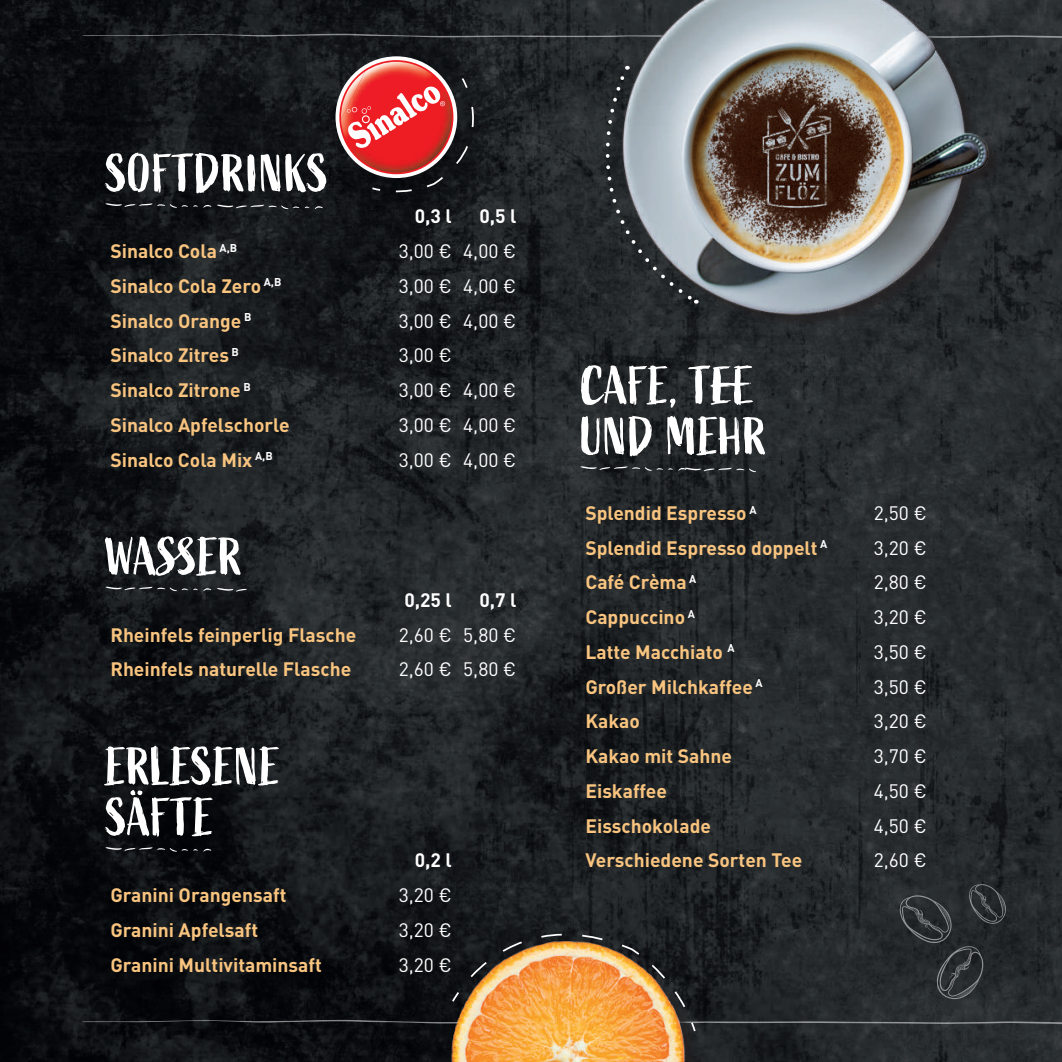
<style>
.page{position:relative;width:1062px;height:1062px;background:#fff}
.page>*{position:absolute;margin:0;border:0;box-sizing:border-box;transform-origin:0 0}
.t1{font:52.85px/50.8px "Active";letter-spacing:.005em;color:#fff}
.t2{font:700 19.25px "DIN Pro";color:#f8c47f}
.t3{font:19.25px "DIN Pro";color:#fff}
.t4{font:700 19.25px "DIN Pro";color:#fff}
</style>
<div class="page">
<img style="left:0;top:0;width:1062px;height:1062px">
<svg style="left:335px;top:56px;width:122px;height:122px"></svg>
<img style="left:341px;top:72px;width:12px;height:5px">
<img style="left:353px;top:62px;width:74px;height:15px">
<img style="left:427px;top:71px;width:12px;height:6px">
<svg style="left:82px;top:34px;width:980px;height:4px;background:#3b3e40"></svg>
<svg style="left:580px;top:466px;width:176px;height:6px"></svg>
<svg style="left:105px;top:203px;width:106px;height:5px"></svg>
<svg style="left:105px;top:586px;width:106px;height:5px"></svg>
<svg style="left:105px;top:847px;width:17px;height:3px"></svg>
<svg style="left:124px;top:847px;width:11px;height:4px"></svg>
<svg style="left:139px;top:847px;width:72px;height:5px"></svg>
<svg style="left:217px;top:205px;width:82px;height:4px"></svg>
<svg style="left:315px;top:206px;width:8px;height:3px"></svg>
<svg style="left:217px;top:588px;width:30px;height:3px"></svg>
<img style="left:444px;top:1033px;width:246px;height:29px">
<img style="left:597px;top:0;width:417px;height:370px">
<svg style="left:82px;top:884px;width:980px;height:149px;background:#322d26"></svg>
<svg style="left:576px;top:66px;width:121px;height:238px;background:#646a6f"></svg>
<svg style="left:341px;top:77px;width:134px;height:116px;background:#a14143"></svg>
<h1 class="t1" style="left:106px;top:150px;width:225px">SOFTDRINKS</h1>
<p class="t4" style="left:415px;top:203px;width:38px">0,3 l</p>
<p class="t4" style="left:479px;top:203px;width:38px">0,5 l</p>
<p class="t2" style="left:110px;top:238px;width:128px">Sinalco Cola <sup>A,B</sup></p>
<p class="t3" style="left:399px;top:238px;width:119px">3,00 € 4,00 €</p>
<p class="t2" style="left:110px;top:273px;width:172px">Sinalco Cola Zero <sup>A,B</sup></p>
<p class="t3" style="left:399px;top:273px;width:119px">3,00 € 4,00 €</p>
<p class="t2" style="left:110px;top:307px;width:143px">Sinalco Orange <sup>B</sup></p>
<p class="t3" style="left:399px;top:307px;width:119px">3,00 € 4,00 €</p>
<p class="t2" style="left:110px;top:342px;width:130px">Sinalco Zitres <sup>B</sup></p>
<p class="t3" style="left:399px;top:342px;width:55px">3,00 €</p>
<p class="t2" style="left:110px;top:377px;width:142px">Sinalco Zitrone <sup>B</sup></p>
<p class="t3" style="left:399px;top:377px;width:119px">3,00 € 4,00 €</p>
<p class="t2" style="left:110px;top:412px;width:181px">Sinalco Apfelschorle</p>
<p class="t3" style="left:399px;top:412px;width:119px">3,00 € 4,00 €</p>
<p class="t2" style="left:110px;top:446px;width:164px">Sinalco Cola Mix <sup>A,B</sup></p>
<p class="t3" style="left:399px;top:446px;width:119px">3,00 € 4,00 €</p>
<h1 class="t1" style="left:106px;top:533px;width:139px">WASSER</h1>
<p class="t4" style="left:404px;top:587px;width:49px">0,25 l</p>
<p class="t4" style="left:479px;top:587px;width:38px">0,7 l</p>
<p class="t2" style="left:110px;top:621px;width:247px">Rheinfels feinperlig Flasche</p>
<p class="t3" style="left:399px;top:621px;width:119px">2,60 € 5,80 €</p>
<p class="t2" style="left:110px;top:656px;width:242px">Rheinfels naturelle Flasche</p>
<p class="t3" style="left:399px;top:656px;width:119px">2,60 € 5,80 €</p>
<h1 class="t1" style="left:106px;top:743px;width:177px">ERLESENE<br>SÄFTE</h1>
<p class="t4" style="left:415px;top:847px;width:38px">0,2 l</p>
<p class="t2" style="left:110px;top:882px;width:178px">Granini Orangensaft</p>
<p class="t3" style="left:399px;top:882px;width:55px">3,20 €</p>
<p class="t2" style="left:110px;top:916px;width:149px">Granini Apfelsaft</p>
<p class="t3" style="left:399px;top:916px;width:55px">3,20 €</p>
<p class="t2" style="left:110px;top:951px;width:213px">Granini Multivitaminsaft</p>
<p class="t3" style="left:399px;top:951px;width:55px">3,20 €</p>
<h1 class="t1" style="left:580px;top:362px;width:188px">CAFE, TEE<br>UND MEHR</h1>
<p class="t2" style="left:585px;top:500px;width:173px">Splendid Espresso <sup>A</sup></p>
<p class="t3" style="left:873px;top:500px;width:55px">2,50 €</p>
<p class="t2" style="left:585px;top:534px;width:243px">Splendid Espresso doppelt <sup>A</sup></p>
<p class="t3" style="left:873px;top:534px;width:55px">3,20 €</p>
<p class="t2" style="left:585px;top:569px;width:113px">Café Crèma <sup>A</sup></p>
<p class="t3" style="left:873px;top:569px;width:55px">2,80 €</p>
<p class="t2" style="left:585px;top:604px;width:111px">Cappuccino <sup>A</sup></p>
<p class="t3" style="left:873px;top:604px;width:55px">3,20 €</p>
<p class="t2" style="left:585px;top:639px;width:151px">Latte Macchiato <sup>A</sup></p>
<p class="t3" style="left:873px;top:639px;width:55px">3,50 €</p>
<p class="t2" style="left:585px;top:673px;width:179px">Großer Milchkaffee <sup>A</sup></p>
<p class="t3" style="left:873px;top:673px;width:55px">3,50 €</p>
<p class="t2" style="left:585px;top:708px;width:56px">Kakao</p>
<p class="t3" style="left:873px;top:708px;width:55px">3,20 €</p>
<p class="t2" style="left:585px;top:743px;width:148px">Kakao mit Sahne</p>
<p class="t3" style="left:873px;top:743px;width:55px">3,70 €</p>
<p class="t2" style="left:585px;top:778px;width:83px">Eiskaffee</p>
<p class="t3" style="left:873px;top:778px;width:55px">4,50 €</p>
<p class="t2" style="left:585px;top:812px;width:127px">Eisschokolade</p>
<p class="t3" style="left:873px;top:812px;width:55px">4,50 €</p>
<p class="t2" style="left:585px;top:847px;width:218px">Verschiedene Sorten Tee</p>
<p class="t3" style="left:873px;top:847px;width:55px">2,60 €</p>
</div>
